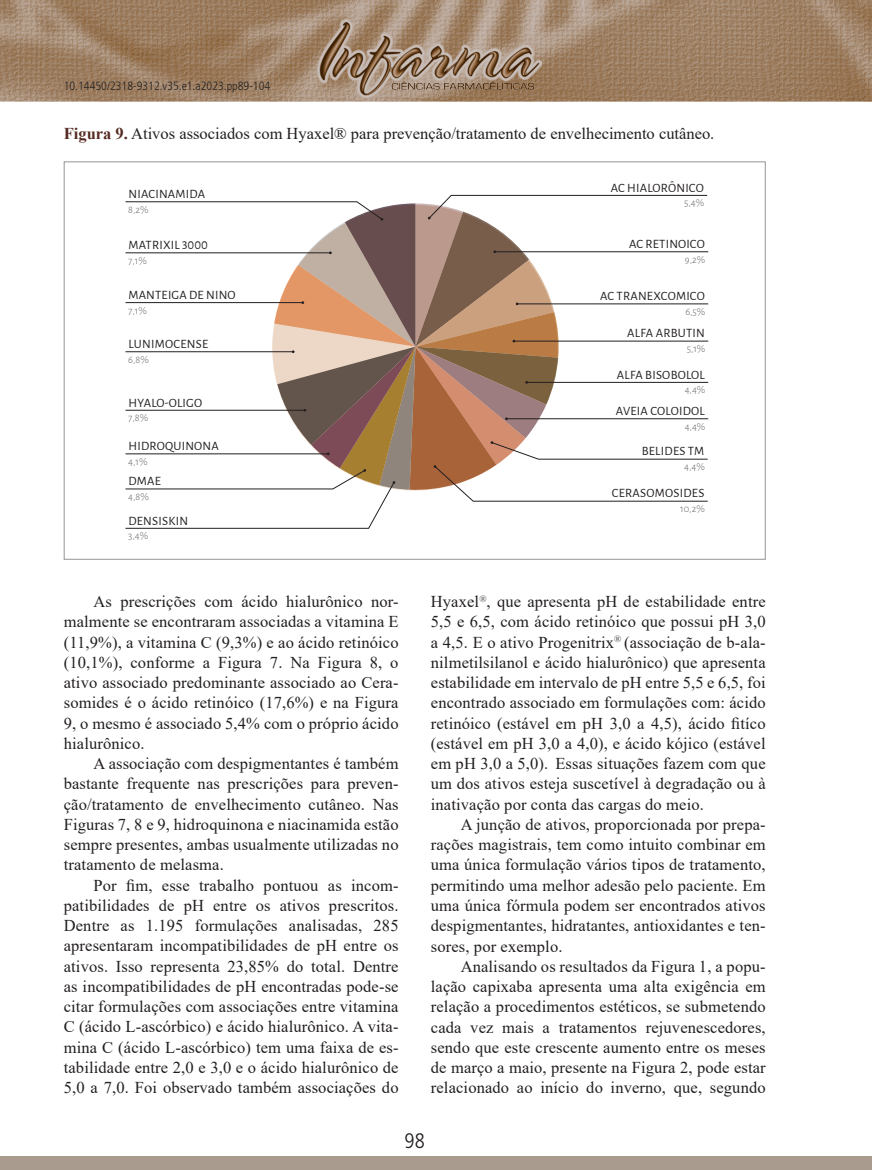
<style>
.page{position:relative;width:872px;height:1170px;background:#fff}
.page>*{position:absolute;margin:0;border:0;box-sizing:border-box;transform-origin:0 0}
.t1{font:300 condensed 21px "Frutiger LT Std";color:#231f20}
.t2{font:16.5px/20.2px "Times New Roman";letter-spacing:.01em;color:#231f20;text-align:justify}
.t3{font:12.75px "Alegreya Sans";letter-spacing:.02em;color:#231f20}
.t4{font:300 condensed 12px "Frutiger LT Std";color:#231f20}
.t5{font:300 10.5px "Alegreya Sans";color:#636366}
.s1{font-weight:700;color:#552a22}
</style>
<div class="page">
<img style="left:0;top:0;width:872px;height:102px">
<img style="left:317px;top:20px;width:224px;height:77px">
<div style="left:0;top:1155px;width:872px;height:14px;background:#a99c8e"></div>
<svg style="left:125px;top:195px;width:583px;height:333px"></svg>
<p class="t4" style="left:64px;top:79px;width:208px">10.14450/2318-9312.v35.e1.a2023.pp89-104</p>
<p class="t2" style="left:64px;top:123px;width:652px"><span class="s1">Figura 9.</span> Ativos associados com Hyaxel® para prevenção/tratamento de envelhecimento cutâneo.</p>
<p class="t3" style="left:128px;top:185px;width:78px">NIACINAMIDA</p>
<p class="t5" style="left:128px;top:202px;width:22px">8,2%</p>
<p class="t3" style="left:128px;top:236px;width:81px">MATRIXIL 3000</p>
<p class="t5" style="left:128px;top:253px;width:20px">7,1%</p>
<p class="t3" style="left:128px;top:286px;width:109px">MANTEIGA DE NINO</p>
<p class="t5" style="left:128px;top:303px;width:20px">7,1%</p>
<p class="t3" style="left:128px;top:335px;width:81px">LUNIMOCENSE</p>
<p class="t5" style="left:128px;top:352px;width:22px">6,8%</p>
<p class="t3" style="left:128px;top:393px;width:75px">HYALO-OLIGO</p>
<p class="t3" style="left:128px;top:437px;width:92px">HIDROQUINONA</p>
<p class="t3" style="left:128px;top:472px;width:34px">DMAE</p>
<p class="t3" style="left:128px;top:511px;width:61px">DENSISKIN</p>
<p class="t5" style="left:128px;top:411px;width:22px">7,8%</p>
<p class="t5" style="left:128px;top:454px;width:21px">4,1%</p>
<p class="t5" style="left:128px;top:489px;width:22px">4,8%</p>
<p class="t5" style="left:128px;top:529px;width:22px">3,4%</p>
<p class="t2" style="left:64px;top:591px;width:336px;text-indent:30px">As prescrições com ácido hialurônico nor&shy;malmente se encontraram associadas a vitamina E (11,9%), a vitamina C (9,3%) e ao ácido retinóico (10,1%), conforme a Figura 7. Na Figura 8, o ativo associado predominante associado ao Cera&shy;somides é o ácido retinóico (17,6%) e na Figura 9, o mesmo é associado 5,4% com o próprio ácido hialurônico.</p>
<p class="t2" style="left:64px;top:753px;width:336px;text-indent:30px">A associação com despigmentantes é também bastante frequente nas prescrições para preven&shy;ção/tratamento de envelhecimento cutâneo. Nas Figuras 7, 8 e 9, hidroquinona e niacinamida estão sempre presentes, ambas usualmente utilizadas no tratamento de melasma.</p>
<p class="t2" style="left:64px;top:874px;width:336px;text-indent:30px">Por fim, esse trabalho pontuou as incom&shy;patibilidades de pH entre os ativos prescritos.<br>Dentre as 1.195 formulações analisadas, 285 apresentaram incompatibilidades de pH entre os ativos. Isso representa 23,85% do total. Dentre as incompatibilidades de pH encontradas pode-se citar formulações com associações entre vitamina C (ácido L-ascórbico) e ácido hialurônico. A vita&shy;mina C (ácido L-ascórbico) tem uma faixa de es&shy;tabilidade entre 2,0 e 3,0 e o ácido hialurônico de 5,0 a 7,0. Foi observado também associações do</p>
<p class="t3" style="left:610px;top:179px;width:95px">AC HIALORÔNICO</p>
<p class="t5" style="left:684px;top:196px;width:22px">5,4%</p>
<p class="t3" style="left:629px;top:235px;width:77px">AC RETINOICO</p>
<p class="t5" style="left:685px;top:252px;width:22px">9,2%</p>
<p class="t3" style="left:600px;top:287px;width:106px">AC TRANEXCOMICO</p>
<p class="t3" style="left:627px;top:324px;width:79px">ALFA ARBUTIN</p>
<p class="t3" style="left:617px;top:366px;width:90px">ALFA BISOBOLOL</p>
<p class="t3" style="left:616px;top:402px;width:91px">AVEIA COLOIDOL</p>
<p class="t5" style="left:685px;top:304px;width:22px">6,5%</p>
<p class="t5" style="left:686px;top:341px;width:20px">5,1%</p>
<p class="t5" style="left:684px;top:383px;width:22px">4,4%</p>
<p class="t5" style="left:684px;top:419px;width:22px">4,4%</p>
<p class="t3" style="left:642px;top:442px;width:64px">BELIDES TM</p>
<p class="t5" style="left:684px;top:459px;width:22px">4,4%</p>
<p class="t3" style="left:612px;top:484px;width:94px">CERASOMOSIDES</p>
<p class="t5" style="left:680px;top:501px;width:26px">10,2%</p>
<p class="t2" style="left:431px;top:591px;width:336px">Hyaxel<sup>®</sup>, que apresenta pH de estabilidade entre 5,5 e 6,5, com ácido retinóico que possui pH 3,0 a 4,5. E o ativo Progenitrix<sup>®</sup> (associação de b-ala&shy;nilmetilsilanol e ácido hialurônico) que apresenta estabilidade em intervalo de pH entre 5,5 e 6,5, foi encontrado associado em formulações com: ácido retinóico (estável em pH 3,0 a 4,5), ácido fitíco (estável em pH 3,0 a 4,0), e ácido kójico (estável em pH 3,0 a 5,0). Essas situações fazem com que um dos ativos esteja suscetível à degradação ou à inativação por conta das cargas do meio.</p>
<p class="t2" style="left:431px;top:813px;width:336px;text-indent:30px">A junção de ativos, proporcionada por prepa&shy;rações magistrais, tem como intuito combinar em uma única formulação vários tipos de tratamento, permitindo uma melhor adesão pelo paciente. Em uma única fórmula podem ser encontrados ativos despigmentantes, hidratantes, antioxidantes e ten&shy;sores, por exemplo.</p>
<p class="t2" style="left:431px;top:955px;width:336px;text-indent:30px">Analisando os resultados da Figura 1, a popu&shy;lação capixaba apresenta uma alta exigência em relação a procedimentos estéticos, se submetendo cada vez mais a tratamentos rejuvenescedores, sendo que este crescente aumento entre os meses de março a maio, presente na Figura 2, pode estar relacionado ao início do inverno, que, segundo</p>
<p class="t1" style="left:404px;top:1128px;width:22px">98</p>
</div>
